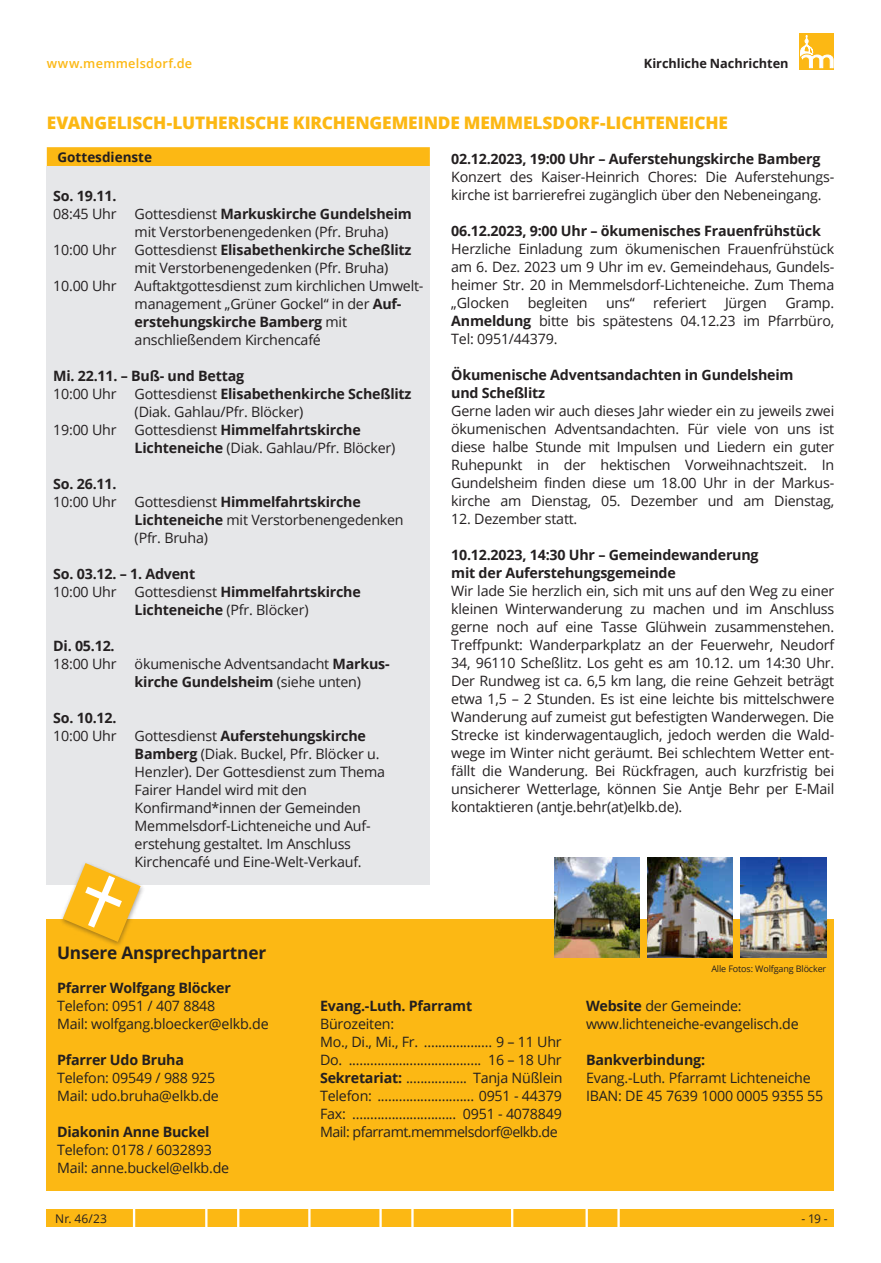
<style>
.page{position:relative;width:881px;height:1263px;background:#fff}
.page>*{position:absolute;margin:0;border:0;box-sizing:border-box;transform-origin:0 0}
.t1{font:800 17.25px "Open Sans";letter-spacing:-.01em;color:#fcb814}
.t2{font:700 17.25px "Open Sans";letter-spacing:-.01em;color:#231f20}
.t3{font:14.25px/18px "Open Sans";letter-spacing:-.015em;color:#231f20}
.t4{font:700 14.25px/18px "Open Sans";letter-spacing:-.015em;color:#231f20}
.t5{font:700 13.5px "Open Sans";color:#231f20}
.t6{font:700 12.75px "Open Sans";letter-spacing:-.005em;color:#231f20}
.t7{font:600 12.75px "Open Sans";letter-spacing:.02em;color:#fcb814}
.t8{font:12px "Open Sans";letter-spacing:.005em;color:#231f20}
.t9{font:9px "Open Sans";letter-spacing:-.015em;color:#231f20}
.s1{font-weight:700}
.s2{font-weight:400}
</style>
<div class="page">
<svg style="left:799px;top:34px;width:34px;height:36px"></svg>
<svg style="left:799px;top:35px;width:34px;height:33px"></svg>
<div style="left:47px;top:1210px;width:786px;height:17px;background:#fcb814"></div>
<svg style="left:133px;top:1210px;width:2px;height:17px"></svg>
<svg style="left:205px;top:1210px;width:2px;height:17px"></svg>
<svg style="left:237px;top:1210px;width:2px;height:17px"></svg>
<svg style="left:308px;top:1210px;width:2px;height:17px"></svg>
<svg style="left:379px;top:1210px;width:2px;height:17px"></svg>
<svg style="left:411px;top:1210px;width:2px;height:17px"></svg>
<svg style="left:511px;top:1210px;width:2px;height:17px"></svg>
<svg style="left:585px;top:1210px;width:2px;height:17px"></svg>
<svg style="left:617px;top:1210px;width:2px;height:17px"></svg>
<div style="left:47px;top:147px;width:382px;height:20px;background:#fcb814"></div>
<div style="left:47px;top:166px;width:382px;height:719px;background:#e6e7e9"></div>
<div style="left:47px;top:919px;width:786px;height:272px;background:#fcb814"></div>
<div style="left:59px;top:861px;width:86px;height:87px;background:#231f20;opacity:.41"></div>
<svg style="left:63px;top:863px;width:77px;height:79px"></svg>
<img style="left:647px;top:857px;width:85px;height:100px">
<img style="left:740px;top:857px;width:85px;height:100px">
<img style="left:554px;top:857px;width:85px;height:100px">
<p class="t7" style="left:47px;top:55px;width:147px">www.memmelsdorf.de</p>
<p class="t6" style="left:643px;top:54px;width:146px">Kirchliche Nachrichten</p>
<p class="t1" style="left:47px;top:109px;width:682px">EVANGELISCH-LUTHERISCHE KIRCHENGEMEINDE MEMMELSDORF-LICHTENEICHE</p>
<p class="t5" style="left:57px;top:148px;width:96px">Gottesdienste</p>
<p class="t4" style="left:53px;top:186px;width:65px">So. 19.11.</p>
<p class="t3" style="left:53px;top:204px;width:65px">08:45 Uhr</p>
<p class="t3" style="left:135px;top:204px;width:279px">Gottesdienst <span class="s1">Markuskirche Gundelsheim </span>mit Verstorbenengedenken (Pfr. Bruha)</p>
<p class="t3" style="left:53px;top:240px;width:65px">10:00 Uhr</p>
<p class="t3" style="left:135px;top:240px;width:278px">Gottesdienst <span class="s1">Elisabethenkirche Scheßlitz </span>mit Verstorbenengedenken (Pfr. Bruha)</p>
<p class="t3" style="left:53px;top:276px;width:65px">10.00 Uhr</p>
<p class="t3" style="left:135px;top:276px;width:290px">Auftaktgottesdienst zum kirchlichen Umwelt&shy;management „Grüner Gockel“ in der <span class="s1">Auf&shy;erstehungskirche Bamberg</span> mit anschließendem Kirchencafé</p>
<p class="t4" style="left:53px;top:366px;width:192px">Mi. 22.11. – Buß- und Bettag</p>
<p class="t3" style="left:53px;top:384px;width:65px">10:00 Uhr</p>
<p class="t3" style="left:135px;top:384px;width:278px">Gottesdienst <span class="s1">Elisabethenkirche Scheßlitz </span>(Diak. Gahlau/Pfr. Blöcker)</p>
<p class="t3" style="left:53px;top:420px;width:65px">19:00 Uhr</p>
<p class="t3" style="left:135px;top:420px;width:262px">Gottesdienst <span class="s1">Himmelfahrtskirche<br>Lichteneiche</span> (Diak. Gahlau/Pfr. Blöcker)</p>
<p class="t4" style="left:53px;top:474px;width:65px">So. 26.11.</p>
<p class="t3" style="left:53px;top:492px;width:65px">10:00 Uhr</p>
<p class="t3" style="left:135px;top:492px;width:270px">Gottesdienst <span class="s1">Himmelfahrtskirche<br>Lichteneiche</span> mit Verstorbenengedenken (Pfr. Bruha)</p>
<p class="t4" style="left:53px;top:564px;width:143px">So. 03.12. – 1. Advent</p>
<p class="t3" style="left:53px;top:582px;width:65px">10:00 Uhr</p>
<p class="t4" style="left:135px;top:582px;width:228px"><span class="s2">Gottesdienst</span> Himmelfahrtskirche<br>Lichteneiche <span class="s2">(Pfr. Blöcker)</span></p>
<p class="t4" style="left:53px;top:636px;width:63px">Di. 05.12.</p>
<p class="t3" style="left:53px;top:654px;width:65px">18:00 Uhr</p>
<p class="t3" style="left:135px;top:654px;width:256px">ökumenische Adventsandacht <span class="s1">Markus&shy;kirche Gundelsheim</span> (siehe unten)</p>
<p class="t4" style="left:53px;top:708px;width:65px">So. 10.12.</p>
<p class="t3" style="left:53px;top:726px;width:65px">10:00 Uhr</p>
<p class="t3" style="left:135px;top:726px;width:252px">Gottesdienst <span class="s1">Auferstehungskirche Bamberg</span> (Diak. Buckel, Pfr. Blöcker u.<br>Henzler). Der Gottesdienst zum Thema Fairer Handel wird mit den Konfirmand*innen der Gemeinden Memmelsdorf-Lichteneiche und Auf&shy;erstehung gestaltet. Im Anschluss Kirchencafé und Eine-Welt-Verkauf.</p>
<p class="t4" style="left:451px;top:150px;width:370px">02.12.2023, 19:00 Uhr – Auferstehungskirche Bamberg</p>
<p class="t3" style="left:451px;top:168px;width:384px">Konzert des Kaiser-Heinrich Chores: Die Auferstehungs&shy;kirche ist barrierefrei zugänglich über den Nebeneingang.</p>
<p class="t4" style="left:451px;top:222px;width:371px">06.12.2023, 9:00 Uhr – ökumenisches Frauenfrühstück</p>
<p class="t3" style="left:451px;top:240px;width:384px;text-align:justify">Herzliche Einladung zum ökumenischen Frauenfrühstück am 6. Dez. 2023 um 9 Uhr im ev. Gemeindehaus, Gundels&shy;heimer Str. 20 in Memmelsdorf-Lichteneiche. Zum Thema „Glocken</p>
<p class="t3" style="left:527px;top:294px;width:61px">begleiten</p>
<p class="t3" style="left:605px;top:294px;width:30px">uns“</p>
<p class="t3" style="left:653px;top:294px;width:55px">referiert</p>
<p class="t3" style="left:724px;top:294px;width:43px">Jürgen</p>
<p class="t3" style="left:451px;top:294px;width:384px;text-align:justify;text-indent:334px">Gramp.<br><span class="s1">Anmeldung</span> bitte bis spätestens 04.12.23 im Pfarrbüro, Tel: 0951/44379.</p>
<p class="t4" style="left:451px;top:366px;width:344px">Ökumenische Adventsandachten in Gundelsheim und Scheßlitz</p>
<p class="t3" style="left:451px;top:402px;width:384px;text-align:justify">Gerne laden wir auch dieses Jahr wieder ein zu jeweils zwei ökumenischen Adventsandachten. Für viele von uns ist diese halbe Stunde mit Impulsen und Liedern ein guter Ruhepunkt in der hektischen Vorweihnachtszeit. In Gundelsheim finden diese um 18.00 Uhr in der Markus&shy;kirche am Dienstag, 05. Dezember und am Dienstag,</p>
<p class="t3" style="left:451px;top:510px;width:128px">12. Dezember statt.</p>
<p class="t4" style="left:451px;top:546px;width:309px">10.12.2023, 14:30 Uhr – Gemeindewanderung mit der Auferstehungsgemeinde</p>
<p class="t3" style="left:451px;top:582px;width:384px;text-align:justify">Wir lade Sie herzlich ein, sich mit uns auf den Weg zu einer kleinen Winterwanderung zu machen und im Anschluss gerne noch auf eine Tasse Glühwein zusammenstehen.<br>Treffpunkt: Wanderparkplatz an der Feuerwehr, Neudorf 34, 96110 Scheßlitz. Los geht es am 10.12. um 14:30 Uhr.<br>Der Rundweg ist ca. 6,5 km lang, die reine Gehzeit beträgt etwa 1,5 – 2 Stunden. Es ist eine leichte bis mittelschwere Wanderung auf zumeist gut befestigten Wanderwegen. Die Strecke ist kinderwagentauglich, jedoch werden die Wald&shy;wege im Winter nicht geräumt. Bei schlechtem Wetter ent&shy;fällt die Wanderung. Bei Rückfragen, auch kurzfristig bei unsicherer Wetterlage, können Sie Antje Behr per E-Mail kontaktieren (antje.behr(at)elkb.de).</p>
<p class="t2" style="left:57px;top:940px;width:211px">Unsere Ansprechpartner</p>
<p class="t4" style="left:57px;top:978px;width:175px">Pfarrer Wolfgang Blöcker</p>
<p class="t3" style="left:57px;top:996px;width:213px">Telefon: 0951 / 407 8848<br>Mail: wolfgang.bloecker@elkb.de</p>
<p class="t4" style="left:57px;top:1050px;width:128px">Pfarrer Udo Bruha</p>
<p class="t3" style="left:57px;top:1068px;width:163px">Telefon: 09549 / 988 925<br>Mail: udo.bruha@elkb.de</p>
<p class="t4" style="left:57px;top:1122px;width:154px">Diakonin Anne Buckel</p>
<p class="t3" style="left:57px;top:1140px;width:174px">Telefon: 0178 / 6032893<br>Mail: anne.buckel@elkb.de</p>
<p class="t4" style="left:320px;top:996px;width:154px">Evang.-Luth. Pfarramt</p>
<p class="t3" style="left:320px;top:1014px;width:243px">Bürozeiten:<br>Mo., Di., Mi., Fr. ................... 9 – 11 Uhr<br>Do. ..................................... 16 – 18 Uhr</p>
<p class="t4" style="left:320px;top:1068px;width:84px">Sekretariat:</p>
<p class="t3" style="left:320px;top:1068px;width:244px;text-align:justify;text-indent:153px">Tanja Nüßlein Telefon: ........................... 0951 - 44379<br>Fax: ............................. 0951 - 4078849<br>Mail: pfarramt.memmelsdorf@elkb.de</p>
<p class="t9" style="left:711px;top:963px;width:116px">Alle Fotos: Wolfgang Blöcker</p>
<p class="t3" style="left:585px;top:996px;width:214px"><span class="s1">Website</span> der Gemeinde: www.lichteneiche-evangelisch.de</p>
<p class="t4" style="left:585px;top:1050px;width:120px">Bankverbindung:</p>
<p class="t3" style="left:585px;top:1068px;width:238px">Evang.-Luth. Pfarramt Lichteneiche<br>IBAN: DE 45 7639 1000 0005 9355 55</p>
<p class="t8" style="left:55px;top:1211px;width:53px">Nr. 46/23</p>
<p class="t8" style="left:801px;top:1211px;width:28px">- 19 -</p>
</div>
